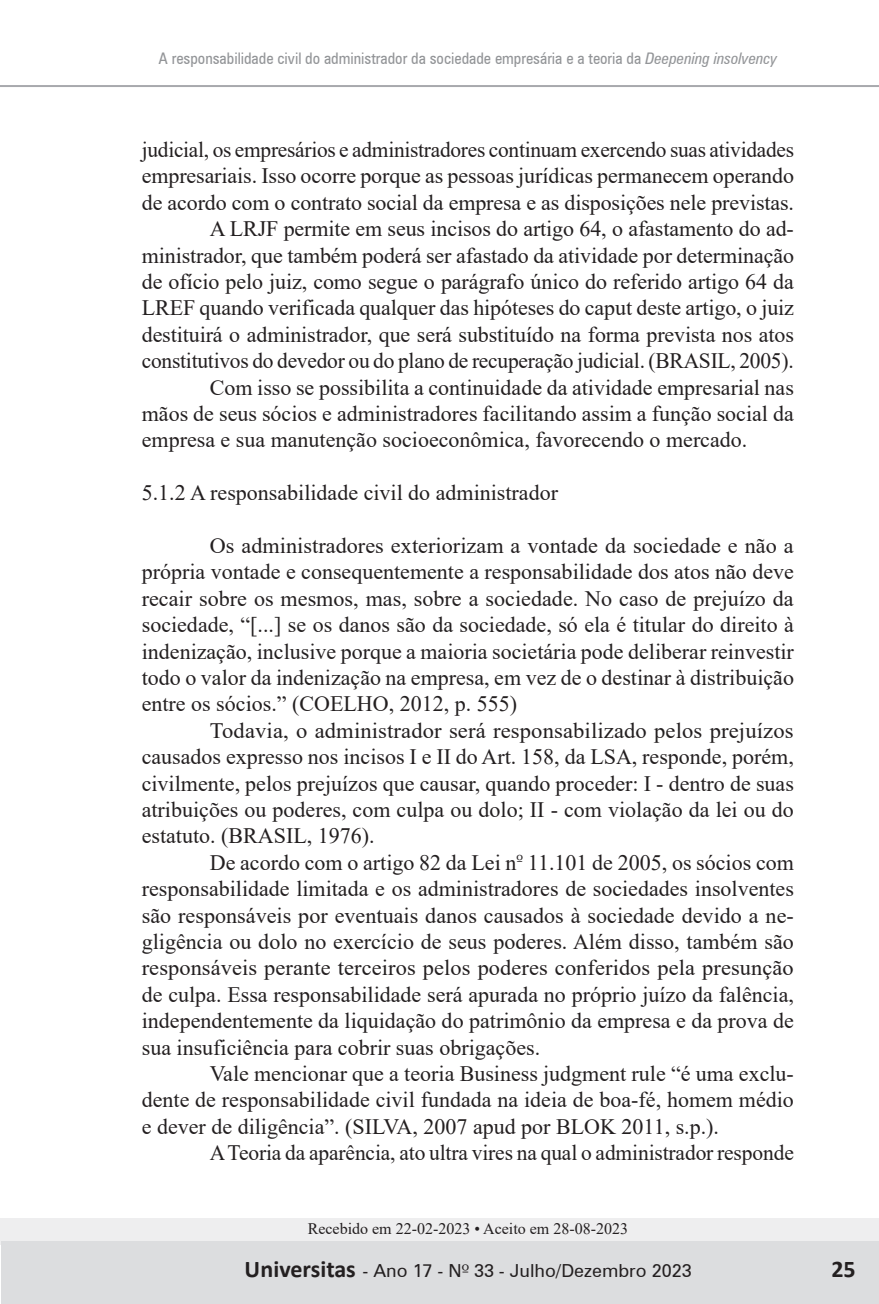
<style>
.page{position:relative;width:879px;height:1304px;background:#fff}
.page>*{position:absolute;margin:0;border:0;box-sizing:border-box;transform-origin:0 0}
.t1{font:700 24px "Calibri";color:#231f20}
.t2{font:22px/26.4px "Times New Roman";letter-spacing:-.005em;color:#231f20;text-align:justify}
.t3{font:18px "Zurich BT";color:#231f20}
.t4{font:condensed 16px "Zurich BT";color:#939598}
.t5{font:16px "Times New Roman";color:#231f20}
.s1{font-style:italic}
.s2{font-family:"Zurich BT";font-weight:400;font-size:18px}
.s3{font-family:"Zapf Humanist 601 BT"}
</style>
<div class="page">
<div style="left:0;top:1218px;width:879px;height:27px;background:#eeeeef"></div>
<div style="left:1px;top:1242px;width:878px;height:62px;background:#dcdddf"></div>
<hr style="left:0;top:85px;width:879px;height:2px;background:#a8a9ad">
<p class="t4" style="left:158px;top:48px;width:620px">A responsabilidade civil do administrador da sociedade empresária e a teoria da <span class="s1">Deepening insolvency</span></p>
<p class="t2" style="left:142px;top:136px;width:654px">judicial, os empresários e administradores continuam exercendo suas atividades</p>
<p class="t2" style="left:142px;top:162px;width:654px">empresariais. Isso ocorre porque as pessoas jurídicas permanecem operando</p>
<p class="t2" style="left:142px;top:189px;width:654px">de acordo com o contrato social da empresa e as disposições nele previstas.</p>
<p class="t2" style="left:210px;top:215px;width:586px">A LRJF permite em seus incisos do artigo 64, o afastamento do ad-</p>
<p class="t2" style="left:142px;top:241px;width:654px">ministrador, que também poderá ser afastado da atividade por determinação</p>
<p class="t2" style="left:142px;top:268px;width:653px">de ofício pelo juiz, como segue o parágrafo único do referido artigo 64 da</p>
<p class="t2" style="left:142px;top:294px;width:654px">LREF quando verificada qualquer das hipóteses do caput deste artigo, o juiz</p>
<p class="t2" style="left:142px;top:321px;width:654px">destituirá o administrador, que será substituído na forma prevista nos atos</p>
<p class="t2" style="left:142px;top:347px;width:653px">constitutivos do devedor ou do plano de recuperação judicial. (BRASIL, 2005).</p>
<p class="t2" style="left:210px;top:373px;width:585px">Com isso se possibilita a continuidade da atividade empresarial nas</p>
<p class="t2" style="left:142px;top:400px;width:653px">mãos de seus sócios e administradores facilitando assim a função social da</p>
<p class="t2" style="left:142px;top:426px;width:607px">empresa e sua manutenção socioeconômica, favorecendo o mercado.</p>
<p class="t2" style="left:142px;top:479px;width:418px">5.1.2 A responsabilidade civil do administrador</p>
<p class="t2" style="left:142px;top:532px;width:654px;text-indent:68px">Os administradores exteriorizam a vontade da sociedade e não a própria vontade e consequentemente a responsabilidade dos atos não deve recair sobre os mesmos, mas, sobre a sociedade. No caso de prejuízo da sociedade, “[...] se os danos são da sociedade, só ela é titular do direito à indenização, inclusive porque a maioria societária pode deliberar reinvestir todo o valor da indenização na empresa, em vez de o destinar à distribuição entre os sócios.” (COELHO, 2012, p. 555)</p>
<p class="t2" style="left:142px;top:717px;width:653px;text-indent:68px">Todavia, o administrador será responsabilizado pelos prejuízos causados expresso nos incisos I e II do Art. 158, da LSA, responde, porém, civilmente, pelos prejuízos que causar, quando proceder: I - dentro de suas atribuições ou poderes, com culpa ou dolo; II - com violação da lei ou do estatuto. (BRASIL, 1976).</p>
<p class="t2" style="left:142px;top:849px;width:654px;text-indent:68px">De acordo com o artigo 82 da Lei n<sup>º</sup> 11.101 de 2005, os sócios com responsabilidade limitada e os administradores de sociedades insolventes são responsáveis por eventuais danos causados à sociedade devido a ne&shy;gligência ou dolo no exercício de seus poderes. Além disso, também são responsáveis perante terceiros pelos poderes conferidos pela presunção de culpa. Essa responsabilidade será apurada no próprio juízo da falência, independentemente da liquidação do patrimônio da empresa e da prova de sua insuficiência para cobrir suas obrigações.</p>
<p class="t2" style="left:142px;top:1060px;width:653px;text-indent:68px">Vale mencionar que a teoria Business judgment rule “é uma exclu&shy;dente de responsabilidade civil fundada na ideia de boa-fé, homem médio e dever de diligência”. (SILVA, 2007 apud por BLOK 2011, s.p.).</p>
<p class="t2" style="left:210px;top:1139px;width:585px">A Teoria da aparência, ato ultra vires na qual o administrador responde</p>
<p class="t5" style="left:308px;top:1218px;width:322px">Recebido em 22-02-2023 • Aceito em 28-08-2023</p>
<p class="t3" style="left:474px;top:1260px;width:219px">33 - Julho/Dezembro 2023</p>
<p class="t1" style="left:832px;top:1252px;width:26px">25</p>
<p class="t1" style="left:244px;top:1252px;width:113px">UUniversitas</p>
<p class="t1" style="left:271px;top:1252px;width:163px">niversitas<span class="s2">- Ano 17</span></p>
<p class="t3" style="left:372px;top:1260px;width:311px">- Ano 2 - N<span class="s3">º</span> - Julho/Dezembro 20 9</p>
</div>
